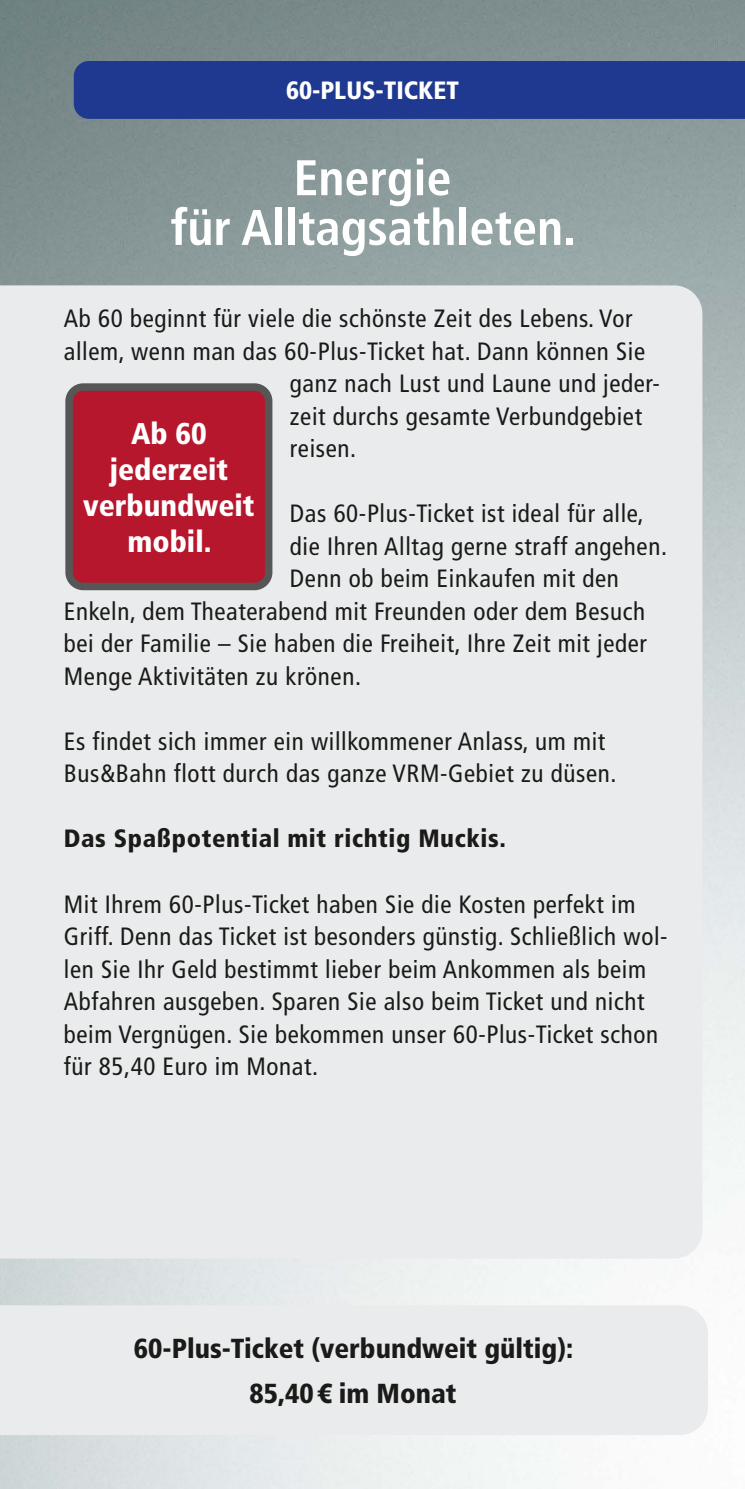
<style>
.page{position:relative;width:745px;height:1489px;background:#fff}
.page>*{position:absolute;margin:0;border:0;box-sizing:border-box;transform-origin:0 0}
.t1{font:700 condensed 50px/49.8px "Frutiger LT Com";color:#fff;text-align:center}
.t2{font:900 condensed 30px/36px "Frutiger LT Com";color:#fff;text-align:center}
.t3{font:900 condensed 27.5px/45px "Frutiger LT Com";color:#1a1a18;text-align:center}
.t4{font:condensed 25px/32.5px "Frutiger LT Com";letter-spacing:.025em;color:#1a1a18}
.t5{font:900 condensed 25px "Frutiger LT Com";letter-spacing:.025em;color:#1a1a18}
.t6{font:900 condensed 25px "Frutiger LT Com";color:#fff}
</style>
<div class="page">
<img style="left:0;top:0;width:744px;height:1488px">
<div style="left:0;top:285px;width:702px;height:973px;background:#eaebec"></div>
<div style="left:0;top:1305px;width:707px;height:129px;background:#eaebec"></div>
<div style="left:69px;top:387px;width:199px;height:199px;background:#b7172d;border-radius:14px"></div>
<div style="left:65px;top:383px;width:207px;height:207px;border:8px solid #565656;border-radius:14px"></div>
<div style="left:74px;top:61px;width:670px;height:58px;background:#1e398f"></div>
<p class="t6" style="left:286px;top:75px;width:174px">60-PLUS-TICKET</p>
<h1 class="t1" style="left:171px;top:153px;width:406px">Energie<br>für Alltagsathleten.</h1>
<p class="t4" style="left:64px;top:302px;width:569px">Ab 60 beginnt für viele die schönste Zeit des Lebens. Vor</p>
<p class="t4" style="left:64px;top:335px;width:582px">allem, wenn man das 60-Plus-Ticket hat. Dann können Sie</p>
<p class="t4" style="left:290px;top:367px;width:371px">ganz nach Lust und Laune und jeder-</p>
<p class="t4" style="left:290px;top:400px;width:353px">zeit durchs gesamte Verbundgebiet</p>
<p class="t4" style="left:290px;top:432px;width:68px">reisen.</p>
<p class="t2" style="left:83px;top:415px;width:173px">Ab 60 jederzeit verbundweit mobil.</p>
<p class="t4" style="left:290px;top:497px;width:355px">Das 60-Plus-Ticket ist ideal für alle,</p>
<p class="t4" style="left:290px;top:530px;width:378px">die Ihren Alltag gerne straff angehen.</p>
<p class="t4" style="left:290px;top:562px;width:330px">Denn ob beim Einkaufen mit den</p>
<p class="t4" style="left:64px;top:595px;width:582px">Enkeln, dem Theaterabend mit Freunden oder dem Besuch</p>
<p class="t4" style="left:64px;top:627px;width:584px">bei der Familie – Sie haben die Freiheit, Ihre Zeit mit jeder</p>
<p class="t4" style="left:64px;top:660px;width:298px">Menge Aktivitäten zu krönen.</p>
<p class="t4" style="left:64px;top:725px;width:553px">Es findet sich immer ein willkommener Anlass, um mit<br>Bus&amp;Bahn flott durch das ganze VRM-Gebiet zu düsen.</p>
<p class="t5" style="left:64px;top:823px;width:443px">Das Spaßpotential mit richtig Muckis.</p>
<p class="t4" style="left:64px;top:887px;width:605px">Mit Ihrem 60-Plus-Ticket haben Sie die Kosten perfekt im Griff. Denn das Ticket ist besonders günstig. Schließlich wol&shy;len Sie Ihr Geld bestimmt lieber beim Ankommen als beim Abfahren ausgeben. Sparen Sie also beim Ticket und nicht beim Vergnügen. Sie bekommen unser 60-Plus-Ticket schon für 85,40 Euro im Monat.</p>
<p class="t3" style="left:134px;top:1325px;width:440px">60-Plus-Ticket (verbundweit gültig):<br>85,40€ im Monat</p>
</div>
